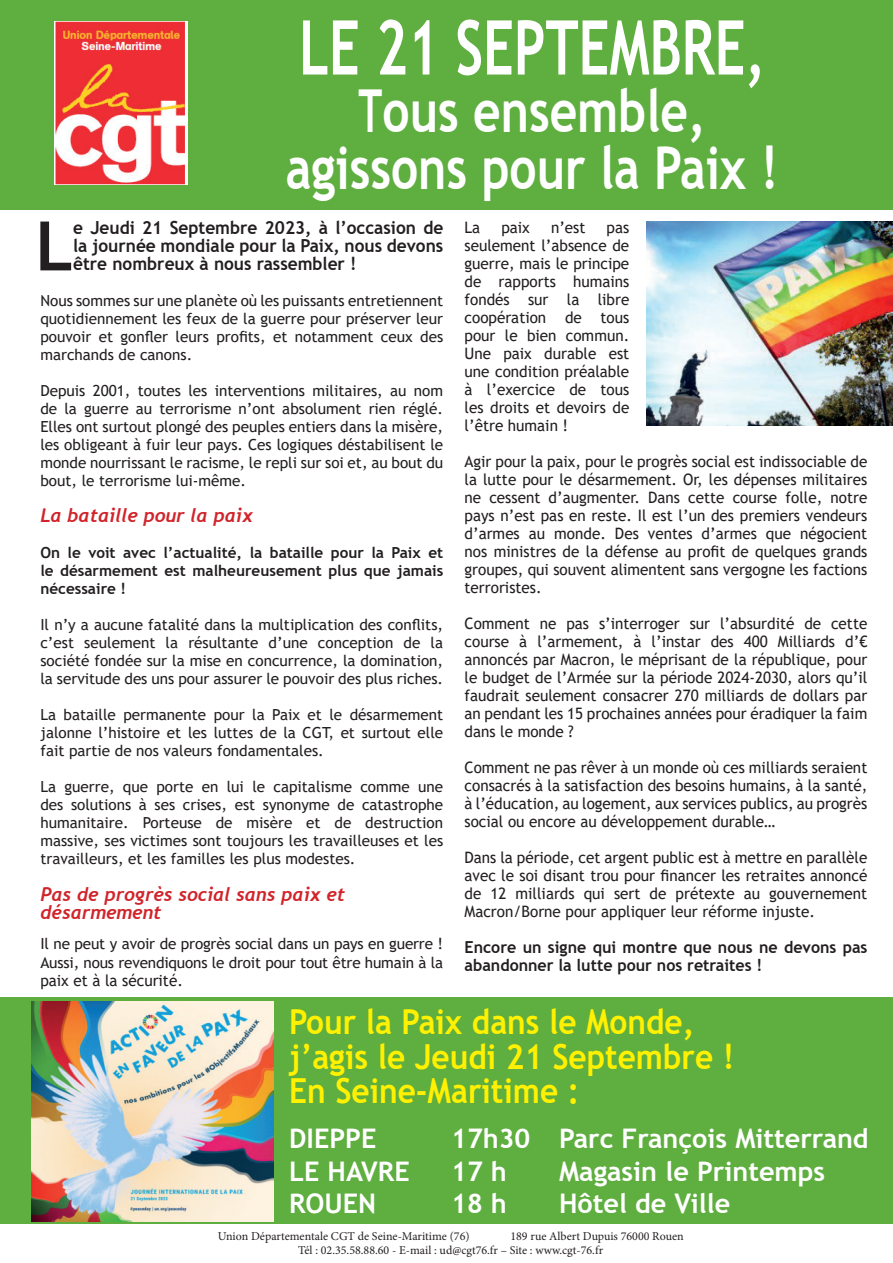
<style>
.page{position:relative;width:893px;height:1263px;background:#fff}
.page>*{position:absolute;margin:0;border:0;box-sizing:border-box;transform-origin:0 0}
.t1{font:700 75.6px "Trebuchet MS";color:#fff;scale:.71 1}
.t2{font:700 68.25px "Trebuchet MS";color:#231f20}
.t3{font:700 59.25px/57px "Trebuchet MS";color:#fff;text-align:center;scale:.66 1}
.t4{font:700 34.5px/34.5px "Trebuchet MS";color:#fff101;scale:.92 1}
.t5{font:700 27px "Trebuchet MS";color:#fff}
.t6{font:italic 700 18.9px/18px "Trebuchet";color:#d1232a}
.t7{font:700 18px/18px "Trebuchet MS";color:#231f20;text-align:justify;scale:.96 1}
.t8{font:700 16.5px/18px "Trebuchet MS";color:#231f20}
.t9{font:15.75px/18px "Trebuchet MS";color:#231f20;text-align:justify}
.t10{font:15.3px/18px "Trebuchet MS";color:#231f20;text-align:justify}
.t11{font:700 15.3px/18px "Trebuchet MS";color:#231f20;text-align:justify}
.t12{font:12px/14.4px "Minion Pro";color:#231f20}
</style>
<div class="page">
<div style="left:0;top:997px;width:893px;height:226px;background:#5fae40"></div>
<div style="left:0;top:0;width:893px;height:209px;background:#5fae40"></div>
<img style="left:54px;top:21px;width:133px;height:164px">
<img style="left:31px;top:1001px;width:243px;height:221px">
<img style="left:646px;top:221px;width:247px;height:204px">
<h1 class="t1" style="left:299px;top:0;width:658px">LE 21 SEPTEMBRE,</h1>
<h3 class="t3" style="left:286px;top:82px;width:748px">Tous ensemble, agissons pour la Paix !</h3>
<h2 class="t2" style="left:35px;top:203px;width:39px">L</h2>
<p class="t7" style="left:73px;top:219px;width:387px">e Jeudi 21 Septembre 2023, à l’occasion de la journée mondiale pour la Paix, nous devons être nombreux à nous rassembler !</p>
<p class="t10" style="left:40px;top:292px;width:404px">Nous sommes sur une planète où les puissants entretiennent quotidiennement les feux de la guerre pour préserver leur pouvoir et gonfler leurs profits, et notamment ceux des marchands de canons.</p>
<p class="t10" style="left:40px;top:382px;width:404px">Depuis 2001, toutes les interventions militaires, au nom de la guerre au terrorisme n’ont absolument rien réglé.<br>Elles ont surtout plongé des peuples entiers dans la misère, les obligeant à fuir leur pays. Ces logiques déstabilisent le monde nourrissant le racisme, le repli sur soi et, au bout du bout, le terrorisme lui-même.</p>
<p class="t6" style="left:40px;top:507px;width:214px">La bataille pour la paix</p>
<p class="t11" style="left:40px;top:544px;width:404px">On le voit avec l’actualité, la bataille pour la Paix et le désarmement est malheureusement plus que jamais nécessaire !</p>
<p class="t10" style="left:40px;top:616px;width:404px">Il n’y a aucune fatalité dans la multiplication des conflits, c’est seulement la résultante d’une conception de la société fondée sur la mise en concurrence, la domination, la servitude des uns pour assurer le pouvoir des plus riches.</p>
<p class="t10" style="left:40px;top:706px;width:404px">La bataille permanente pour la Paix et le désarmement jalonne l’histoire et les luttes de la CGT, et surtout elle fait partie de nos valeurs fondamentales.</p>
<p class="t10" style="left:40px;top:778px;width:404px">La guerre, que porte en lui le capitalisme comme une des solutions à ses crises, est synonyme de catastrophe humanitaire. Porteuse de misère et de destruction massive, ses victimes sont toujours les travailleuses et les travailleurs, et les familles les plus modestes.</p>
<p class="t6" style="left:40px;top:886px;width:306px">Pas de progrès social sans paix et désarmement</p>
<p class="t10" style="left:40px;top:934px;width:404px;line-height:18.9px">Il ne peut y avoir de progrès social dans un pays en guerre !<br>Aussi, nous revendiquons le droit pour tout être humain à la</p>
<p class="t9" style="left:40px;top:971px;width:144px">paix et à la sécurité.</p>
<p class="t9" style="left:465px;top:218px;width:17px">La</p>
<p class="t9" style="left:501px;top:218px;width:30px">paix</p>
<p class="t9" style="left:551px;top:218px;width:36px">n’est</p>
<p class="t9" style="left:465px;top:218px;width:166px;text-indent:142px">pas seulement l’absence de guerre, mais le principe de rapports humains fondés sur la libre coopération de tous pour le bien commun.<br>Une paix durable est une condition préalable à l’exercice de tous les droits et devoirs de l’être humain !</p>
<p class="t9" style="left:465px;top:452px;width:404px">Agir pour la paix, pour le progrès social est indissociable de la lutte pour le désarmement. Or, les dépenses militaires ne cessent d’augmenter. Dans cette course folle, notre pays n’est pas en reste. Il est l’un des premiers vendeurs d’armes au monde. Des ventes d’armes que négocient nos ministres de la défense au profit de quelques grands groupes, qui souvent alimentent sans vergogne les factions terroristes.</p>
<p class="t9" style="left:465px;top:614px;width:404px">Comment ne pas s’interroger sur l’absurdité de cette course à l’armement, à l’instar des 400 Milliards d’€ annoncés par Macron, le méprisant de la république, pour le budget de l’Armée sur la période 2024-2030, alors qu’il faudrait seulement consacrer 270 milliards de dollars par an pendant les 15 prochaines années pour éradiquer la faim dans le monde ?</p>
<p class="t9" style="left:465px;top:758px;width:404px">Comment ne pas rêver à un monde où ces milliards seraient consacrés à la satisfaction des besoins humains, à la santé, à l’éducation, au logement, aux services publics, au progrès social ou encore au développement durable…</p>
<p class="t9" style="left:465px;top:848px;width:404px">Dans la période, cet argent public est à mettre en parallèle avec le soi disant trou pour financer les retraites annoncé de 12 milliards qui sert de prétexte au gouvernement Macron/Borne pour appliquer leur réforme injuste.</p>
<p class="t8" style="left:465px;top:938px;width:404px">Encore un signe qui montre que nous ne devons pas abandonner la lutte pour nos retraites !</p>
<h3 class="t4" style="left:289px;top:1005px;width:485px">Pour la Paix dans le Monde, j’agis le Jeudi 21 Septembre !<br>En Seine-Maritime :</h3>
<h3 class="t5" style="left:289px;top:1122px;width:89px">DIEPPE</h3>
<h3 class="t5" style="left:451px;top:1122px;width:419px">17h30 Parc François Mitterrand</h3>
<h3 class="t5" style="left:289px;top:1154px;width:122px">LE HAVRE</h3>
<h3 class="t5" style="left:451px;top:1154px;width:57px">17 h</h3>
<h3 class="t5" style="left:559px;top:1154px;width:267px">Magasin le Printemps</h3>
<h3 class="t5" style="left:289px;top:1186px;width:89px">ROUEN</h3>
<h3 class="t5" style="left:451px;top:1186px;width:57px">18 h</h3>
<h3 class="t5" style="left:559px;top:1186px;width:173px">Hôtel de Ville</h3>
<p class="t12" style="left:218px;top:1229px;width:253px">Union Départementale CGT de Seine-Maritime (76)</p>
<p class="t12" style="left:298px;top:1229px;width:387px;text-indent:212px">189 rue Albert Dupuis 76000 Rouen<br>Tél : 02.35.58.88.60 - E-mail : ud@cgt76.fr – Site : www.cgt-76.fr</p>
</div>
